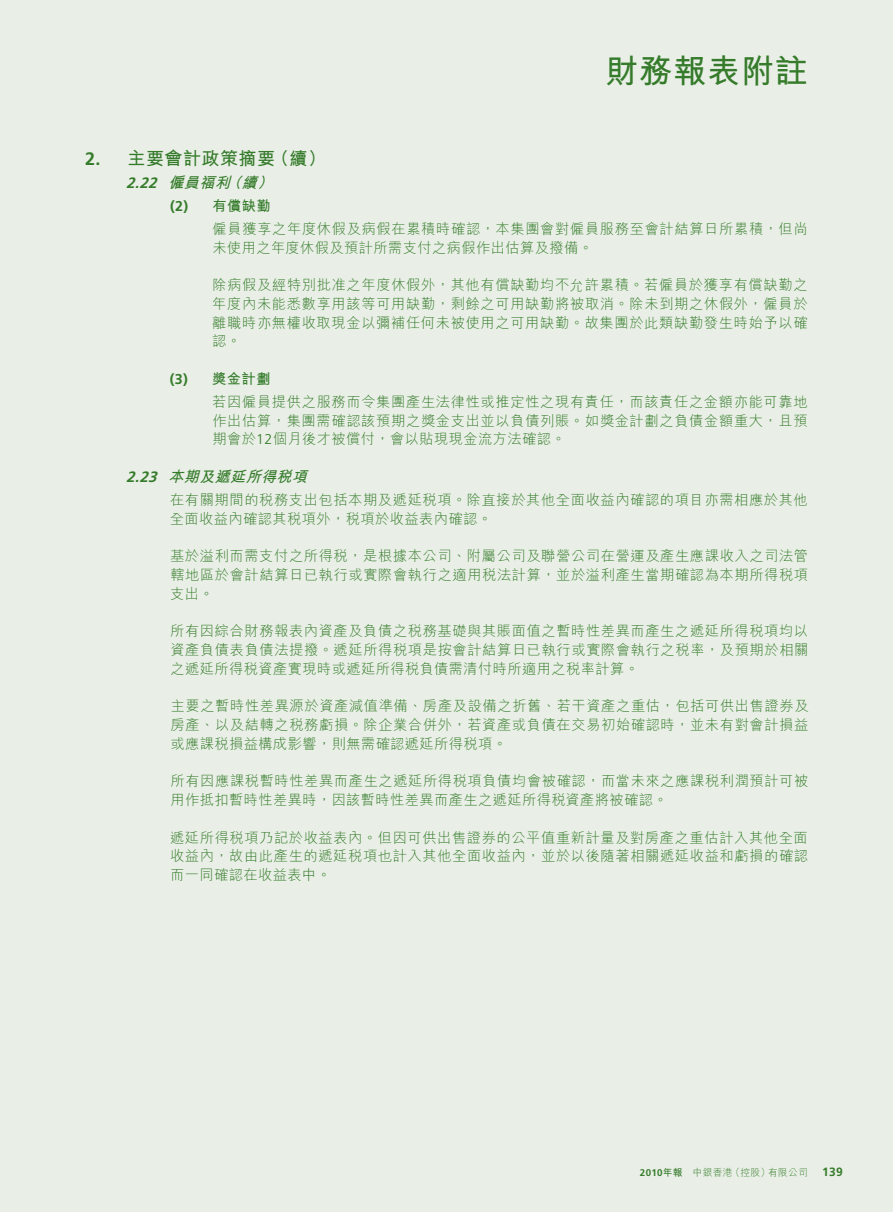
<style>
.page{position:relative;width:893px;height:1212px;background:#e9efe6}
.page>*{position:absolute;margin:0;border:0;box-sizing:border-box;transform-origin:0 0}
.t1{font:700 33px "M Hei HK";letter-spacing:.03em;color:#357b2b}
.t2{font:700 18px "M Hei HK";letter-spacing:.03em;color:#357b2b}
.t3{font:italic 700 15px "M Hei HK";color:#357b2b}
.t4{font:300 14.25px/18.8px "M Hei HK";letter-spacing:.04em;color:#357b2b}
.t5{font:300 9.75px "M Hei HK";letter-spacing:.03em;color:#357b2b}
.s1{font-family:"Frutiger LT Std"}
.s2{font-family:"Frutiger LT Std";font-weight:700}
.s3{font-weight:700}
.s4{font-family:"Frutiger LT Std";font-weight:700;font-size:12px}
</style>
<div class="page">
<h1 class="t1" style="left:605px;top:47px;width:204px">財務報表附註</h1>
<p class="t2" style="left:85px;top:145px;width:243px"><span class="s1">2.</span> 主要會計政策摘要（續）</p>
<p class="t3" style="left:126px;top:171px;width:153px"><span class="s1">2.22</span> 僱員福利（續）</p>
<p class="t4" style="left:213px;top:194px;width:597px;line-height:23px;text-indent:-43px"><span class="s2">(2)</span> <span class="s3">有償缺勤<br></span>僱員獲享之年度休假及病假在累積時確認，本集團會對僱員服務至會計結算日所累積，但尚</p>
<p class="t4" style="left:212px;top:238px;width:382px">未使用之年度休假及預計所需支付之病假作出估算及撥備。</p>
<p class="t4" style="left:212px;top:275px;width:597px;text-align:justify">除病假及經特別批准之年度休假外，其他有償缺勤均不允許累積。若僱員於獲享有償缺勤之年度內未能悉數享用該等可用缺勤，剩餘之可用缺勤將被取消。除未到期之休假外，僱員於離職時亦無權收取現金以彌補任何未被使用之可用缺勤。故集團於此類缺勤發生時始予以確認。</p>
<p class="t4" style="left:212px;top:367px;width:597px;line-height:23px;text-indent:-43px"><span class="s2">(3)</span> <span class="s3">獎金計劃<br></span>若因僱員提供之服務而令集團產生法律性或推定性之現有責任，而該責任之金額亦能可靠地</p>
<p class="t4" style="left:212px;top:411px;width:597px">作出估算，集團需確認該預期之獎金支出並以負債列賬。如獎金計劃之負債金額重大，且預期會於<span class="s1">12</span>個月後才被償付，會以貼現現金流方法確認。</p>
<p class="t3" style="left:126px;top:465px;width:188px"><span class="s1">2.23</span> 本期及遞延所得稅項</p>
<p class="t4" style="left:170px;top:490px;width:639px">在有關期間的稅務支出包括本期及遞延稅項。除直接於其他全面收益內確認的項目亦需相應於其他全面收益內確認其稅項外，稅項於收益表內確認。</p>
<p class="t4" style="left:170px;top:546px;width:640px;text-align:justify">基於溢利而需支付之所得稅，是根據本公司、附屬公司及聯營公司在營運及產生應課收入之司法管轄地區於會計結算日已執行或實際會執行之適用稅法計算，並於溢利產生當期確認為本期所得稅項支出。</p>
<p class="t4" style="left:170px;top:621px;width:640px;text-align:justify">所有因綜合財務報表內資產及負債之稅務基礎與其賬面值之暫時性差異而產生之遞延所得稅項均以資產負債表負債法提撥。遞延所得稅項是按會計結算日已執行或實際會執行之稅率，及預期於相關之遞延所得稅資產實現時或遞延所得稅負債需清付時所適用之稅率計算。</p>
<p class="t4" style="left:171px;top:696px;width:639px;text-align:justify">主要之暫時性差異源於資產減值準備、房產及設備之折舊、若干資產之重估，包括可供出售證券及房產、以及結轉之稅務虧損。除企業合併外，若資產或負債在交易初始確認時，並未有對會計損益或應課稅損益構成影響，則無需確認遞延所得稅項。</p>
<p class="t4" style="left:170px;top:771px;width:639px">所有因應課稅暫時性差異而產生之遞延所得稅項負債均會被確認，而當未來之應課稅利潤預計可被用作抵扣暫時性差異時，因該暫時性差異而產生之遞延所得稅資產將被確認。</p>
<p class="t4" style="left:170px;top:827px;width:640px;text-align:justify">遞延所得稅項乃記於收益表內。但因可供出售證券的公平值重新計量及對房產之重估計入其他全面收益內，故由此產生的遞延稅項也計入其他全面收益內，並於以後隨著相關遞延收益和虧損的確認而一同確認在收益表中。</p>
<p class="t5" style="left:640px;top:1166px;width:204px"><span class="s2">2010</span><span class="s3">年報</span> 中銀香港（控股）有限公司 <span class="s4">139</span></p>
</div>
